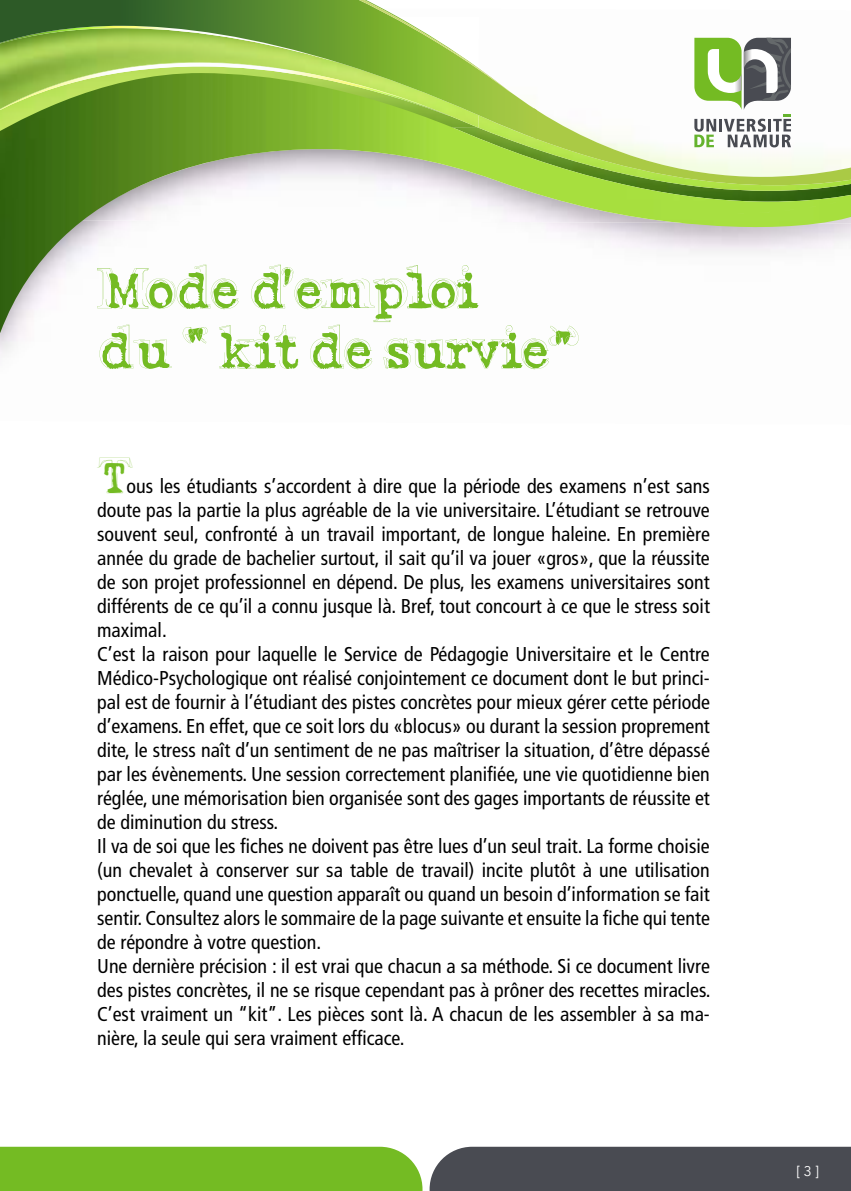
<style>
.page{position:relative;width:851px;height:1191px;background:#fff}
.page>*{position:absolute;margin:0;border:0;box-sizing:border-box;transform-origin:0 0}
.t1{font:50px/60px "Fluoxetine";letter-spacing:-.06em;color:#74bb23}
.t2{font:condensed 20px/24px "Frutiger LT Std";color:#000}
.t3{font:14px "Avenir";color:#fff}
.s1{font-family:"Fluoxetine";font-stretch:normal;font-size:44px;color:#74bb23}
</style>
<div class="page">
<img style="left:0;top:191px;width:850px;height:142px">
<img style="left:0;top:185px;width:850px;height:6px">
<svg style="left:0;top:0;width:850px;height:185px"></svg>
<svg style="left:164px;top:0;width:347px;height:93px"></svg>
<div style="left:0;top:1146px;width:422px;height:45px;background:#74bb23"></div>
<div style="left:429px;top:1146px;width:421px;height:45px;background:#494b52"></div>
<svg style="left:694px;top:38px;width:96px;height:109px"></svg>
<h1 class="t1" style="left:97px;top:259px;width:484px">Mode d’emploi<br>du “ kit de survie”</h1>
<p class="t2" style="left:97px;top:474px;width:614px"><span class="s1">T</span>ous les étudiants s’accordent à dire que la période des examens n’est sans doute pas la partie la plus agréable de la vie universitaire. L’étudiant se retrouve souvent seul, confronté à un travail important, de longue haleine. En première année du grade de bachelier surtout, il sait qu’il va jouer «gros», que la réussite de son projet professionnel en dépend. De plus, les examens universitaires sont différents de ce qu’il a connu jusque là. Bref, tout concourt à ce que le stress soit maximal.<br>C’est la raison pour laquelle le Service de Pédagogie Universitaire et le Centre Médico-Psychologique ont réalisé conjointement ce document dont le but princi&shy;pal est de fournir à l’étudiant des pistes concrètes pour mieux gérer cette période d’examens. En effet, que ce soit lors du «blocus» ou durant la session proprement dite, le stress naît d’un sentiment de ne pas maîtriser la situation, d’être dépassé par les évènements. Une session correctement planifiée, une vie quotidienne bien réglée, une mémorisation bien organisée sont des gages importants de réussite et de diminution du stress.<br>Il va de soi que les fiches ne doivent pas être lues d’un seul trait. La forme choisie (un chevalet à conserver sur sa table de travail) incite plutôt à une utilisation ponctuelle, quand une question apparaît ou quand un besoin d’information se fait sentir. Consultez alors le sommaire de la page suivante et ensuite la fiche qui tente de répondre à votre question.<br>Une dernière précision : il est vrai que chacun a sa méthode. Si ce document livre des pistes concrètes, il ne se risque cependant pas à prôner des recettes miracles.<br>C’est vraiment un “kit”. Les pièces sont là. A chacun de les assembler à sa ma&shy;nière, la seule qui sera vraiment efficace.</p>
<p class="t3" style="left:796px;top:1163px;width:24px">[ 3 ]</p>
</div>
